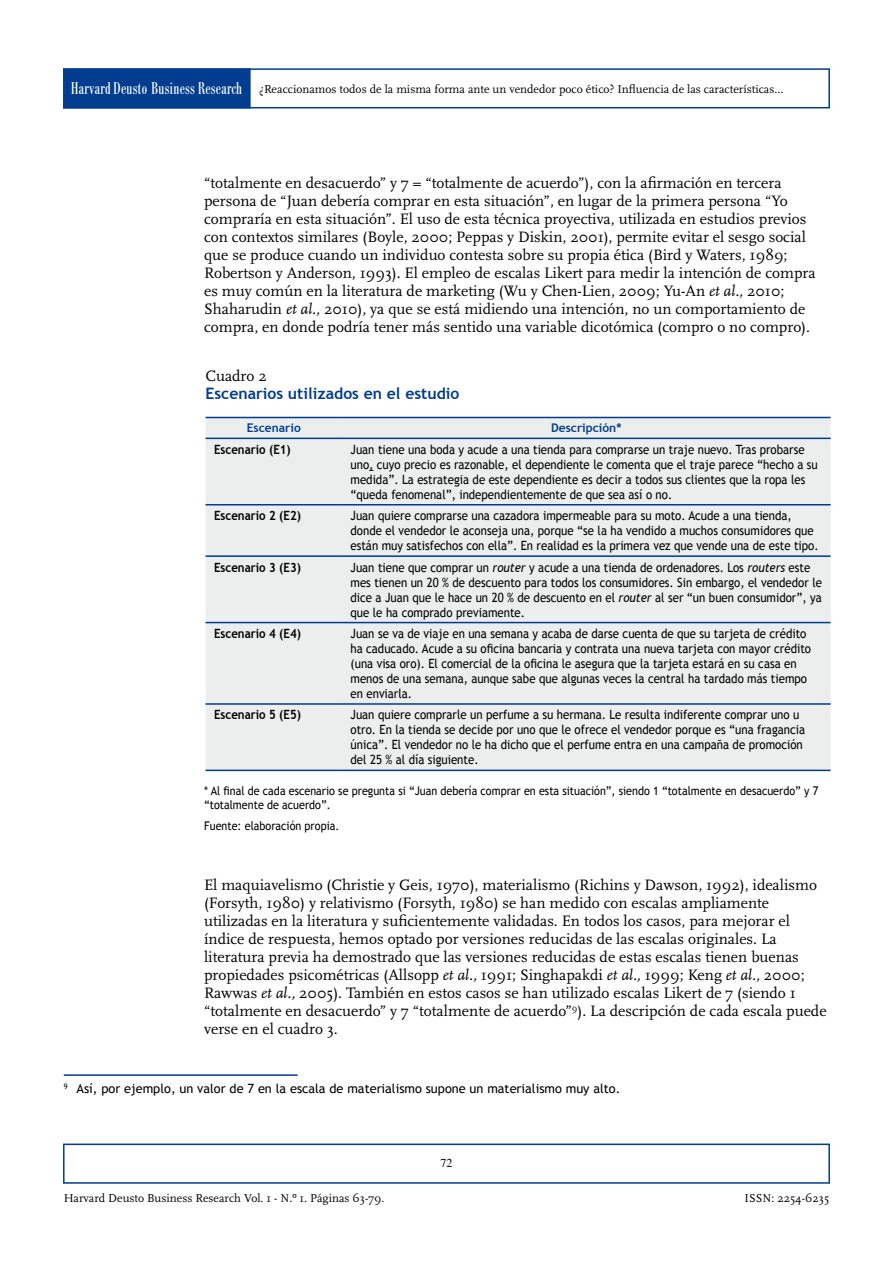
<style>
.page{position:relative;width:893px;height:1263px;background:#fff}
.page>*{position:absolute;margin:0;border:0;box-sizing:border-box;transform-origin:0 0}
.t1{font:condensed 16.8px "Bodoni BE";letter-spacing:.02em;color:#fff;scale:.9 1}
.t2{font:15.75px/18px "Scala";color:#000}
.t3{font:700 15.75px "Trebuchet MS";color:#003d90}
.t4{font:12.75px/15px "Trebuchet MS";color:#000;scale:.9 1}
.t5{font:12.75px "Trebuchet MS";color:#000}
.t6{font:700 12.75px "Trebuchet MS";color:#000;scale:.9 1}
.t7{font:12px "Scala";color:#000}
.t8{font:12px/13.5px "Trebuchet MS";color:#000;scale:.9 1}
.t9{font:700 12px "Trebuchet MS";color:#003d90}
.t10{font:12px "Times";color:#000}
.s1{font-style:italic}
</style>
<div class="page">
<div style="left:63px;top:68px;width:767px;height:40px;border:2px solid #003d90"></div>
<div style="left:63px;top:1143px;width:767px;height:41px;border:2px solid #003d90"></div>
<div style="left:63px;top:68px;width:188px;height:40px;background:#003d90;border:2px solid #003d90"></div>
<div style="left:206px;top:418px;width:625px;height:352px;background:#eceded"></div>
<hr style="left:206px;top:438px;width:136px;height:1px;background:#003d90">
<hr style="left:342px;top:438px;width:489px;height:1px;background:#003d90">
<hr style="left:206px;top:504px;width:136px;height:1px;background:#003d90">
<hr style="left:342px;top:504px;width:489px;height:1px;background:#003d90">
<hr style="left:206px;top:555px;width:136px;height:2px;background:#003d90">
<hr style="left:342px;top:555px;width:489px;height:2px;background:#003d90">
<hr style="left:206px;top:622px;width:136px;height:1px;background:#003d90">
<hr style="left:342px;top:622px;width:489px;height:1px;background:#003d90">
<hr style="left:206px;top:703px;width:136px;height:2px;background:#003d90">
<hr style="left:342px;top:703px;width:489px;height:2px;background:#003d90">
<hr style="left:206px;top:417px;width:136px;height:1px;background:#003d90">
<hr style="left:342px;top:417px;width:489px;height:1px;background:#003d90">
<hr style="left:206px;top:770px;width:136px;height:1px;background:#003d90">
<hr style="left:342px;top:770px;width:489px;height:1px;background:#003d90">
<hr style="left:64px;top:1074px;width:234px;height:2px;background:#003d90">
<p class="t1" style="left:71px;top:79px;width:191px">Harvard Deusto Business Research</p>
<p class="t7" style="left:259px;top:82px;width:526px">¿Reaccionamos todos de la misma forma ante un vendedor poco ético? Influencia de las características...</p>
<p class="t2" style="left:204px;top:174px;width:613px">“totalmente en desacuerdo” y 7 = “totalmente de acuerdo”), con la afirmación en tercera persona de “Juan debería comprar en esta situación”, en lugar de la primera persona “Yo compraría en esta situación”. El uso de esta técnica proyectiva, utilizada en estudios previos con contextos similares (Boyle, 2000; Peppas y Diskin, 2001), permite evitar el sesgo social que se produce cuando un individuo contesta sobre su propia ética (Bird y Waters, 1989; Robertson y Anderson, 1993). El empleo de escalas Likert para medir la intención de compra es muy común en la literatura de marketing (Wu y Chen-Lien, 2009; Yu-An <span class="s1">et al.,</span> 2010; Shaharudin <span class="s1">et al.,</span> 2010), ya que se está midiendo una intención, no un comportamiento de compra, en donde podría tener más sentido una variable dicotómica (compro o no compro).</p>
<p class="t2" style="left:206px;top:367px;width:63px">Cuadro 2</p>
<p class="t3" style="left:206px;top:384px;width:255px">Escenarios utilizados en el estudio</p>
<p class="t9" style="left:247px;top:421px;width:56px">Escenario</p>
<p class="t9" style="left:551px;top:421px;width:72px">Descripción*</p>
<p class="t6" style="left:214px;top:441px;width:87px">Escenario (E1)</p>
<p class="t4" style="left:351px;top:442px;width:521px">Juan tiene una boda y acude a una tienda para comprarse un traje nuevo. Tras probarse uno, cuyo precio es razonable, el dependiente le comenta que el traje parece “hecho a su medida”. La estrategia de este dependiente es decir a todos sus clientes que la ropa les “queda fenomenal”, independientemente de que sea así o no.</p>
<p class="t6" style="left:214px;top:508px;width:98px">Escenario 2 (E2)</p>
<p class="t4" style="left:351px;top:508px;width:522px">Juan quiere comprarse una cazadora impermeable para su moto. Acude a una tienda, donde el vendedor le aconseja una, porque “se la ha vendido a muchos consumidores que están muy satisfechos con ella”. En realidad es la primera vez que vende una de este tipo.</p>
<p class="t6" style="left:214px;top:559px;width:98px">Escenario 3 (E3)</p>
<p class="t4" style="left:351px;top:560px;width:525px">Juan tiene que comprar un <span class="s1">router</span> y acude a una tienda de ordenadores. Los <span class="s1">routers</span> este mes tienen un 20 % de descuento para todos los consumidores. Sin embargo, el vendedor le dice a Juan que le hace un 20 % de descuento en el <span class="s1">router</span> al ser “un buen consumidor”, ya que le ha comprado previamente.</p>
<p class="t6" style="left:214px;top:625px;width:98px">Escenario 4 (E4)</p>
<p class="t4" style="left:351px;top:626px;width:513px">Juan se va de viaje en una semana y acaba de darse cuenta de que su tarjeta de crédito ha caducado. Acude a su oficina bancaria y contrata una nueva tarjeta con mayor crédito (una visa oro). El comercial de la oficina le asegura que la tarjeta estará en su casa en menos de una semana, aunque sabe que algunas veces la central ha tardado más tiempo en enviarla.</p>
<p class="t6" style="left:214px;top:707px;width:98px">Escenario 5 (E5)</p>
<p class="t4" style="left:351px;top:707px;width:506px">Juan quiere comprarle un perfume a su hermana. Le resulta indiferente comprar uno u otro. En la tienda se decide por uno que le ofrece el vendedor porque es “una fragancia única”. El vendedor no le ha dicho que el perfume entra en una campaña de promoción del 25 % al día siguiente.</p>
<p class="t8" style="left:204px;top:784px;width:684px">* Al final de cada escenario se pregunta si “Juan debería comprar en esta situación”, siendo 1 “totalmente en desacuerdo” y 7 “totalmente de acuerdo”.</p>
<p class="t8" style="left:204px;top:819px;width:152px">Fuente: elaboración propia.</p>
<p class="t2" style="left:204px;top:876px;width:624px">El maquiavelismo (Christie y Geis, 1970), materialismo (Richins y Dawson, 1992), idealismo (Forsyth, 1980) y relativismo (Forsyth, 1980) se han medido con escalas ampliamente utilizadas en la literatura y suficientemente validadas. En todos los casos, para mejorar el índice de respuesta, hemos optado por versiones reducidas de las escalas originales. La literatura previa ha demostrado que las versiones reducidas de estas escalas tienen buenas propiedades psicométricas (Allsopp <span class="s1">et al.,</span> 1991; Singhapakdi <span class="s1">et al.,</span> 1999; Keng <span class="s1">et al.,</span> 2000; Rawwas <span class="s1">et al.,</span> 2005). También en estos casos se han utilizado escalas Likert de 7 (siendo 1 “totalmente en desacuerdo” y 7 “totalmente de acuerdo”<sup>9</sup>). La descripción de cada escala puede verse en el cuadro 3.</p>
<p class="t5" style="left:64px;top:1081px;width:558px"><sup>9</sup> Así, por ejemplo, un valor de 7 en la escala de materialismo supone un materialismo muy alto.</p>
<p class="t10" style="left:440px;top:1152px;width:13px">72</p>
<p class="t7" style="left:64px;top:1192px;width:322px">Harvard Deusto Business Research Vol. 1 - N.º 1. Páginas 63-79.</p>
<p class="t7" style="left:745px;top:1192px;width:86px">ISSN: 2254-6235</p>
</div>
